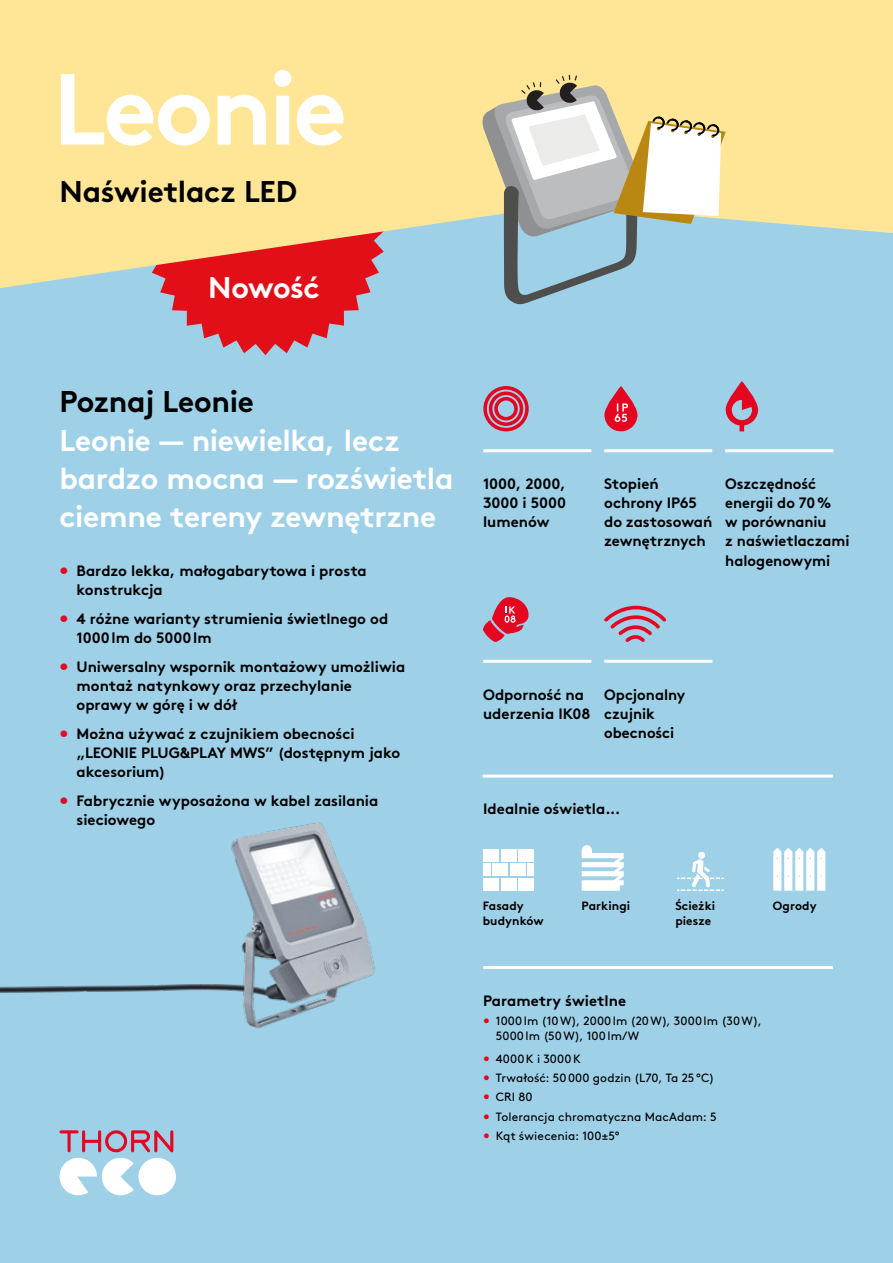
<style>
.page{position:relative;width:893px;height:1263px;background:#9ed0e7}
.page>*{position:absolute;margin:0;border:0;box-sizing:border-box;transform-origin:0 0}
.t1{font:700 100.65px "Brown";letter-spacing:-.035em;color:#fff}
.t2{font:700 30px/38.2px "Brown";letter-spacing:-.01em;color:#fff}
.t3{font:700 30px "Brown";letter-spacing:-.01em;color:#000}
.t4{font:700 15px/19.2px "Brown";color:#000}
.t5{font:12px/14.9px "Brown";letter-spacing:.01em;color:#000}
.t6{font:700 12px/14.9px "Brown";letter-spacing:.01em;color:#000}
.s1{color:#e40521}
</style>
<div class="page">
<svg style="left:160px;top:288px;width:211px;height:67px"></svg>
<svg style="left:0;top:0;width:893px;height:288px;background:#f4da98"></svg>
<hr style="left:483px;top:966px;width:350px;height:3px;background:#fff">
<hr style="left:483px;top:774px;width:350px;height:3px;background:#fff">
<svg style="left:483px;top:386px;width:46px;height:45px"></svg>
<svg style="left:726px;top:381px;width:32px;height:50px"></svg>
<svg style="left:604px;top:605px;width:62px;height:37px"></svg>
<hr style="left:725px;top:449px;width:108px;height:3px;background:#fff">
<hr style="left:604px;top:660px;width:108px;height:3px;background:#fff">
<hr style="left:604px;top:449px;width:108px;height:3px;background:#fff">
<hr style="left:483px;top:449px;width:108px;height:3px;background:#fff">
<hr style="left:483px;top:660px;width:108px;height:3px;background:#fff">
<svg style="left:483px;top:597px;width:46px;height:45px"></svg>
<div style="left:501px;top:849px;width:15px;height:13px;background:#fff"></div>
<div style="left:493px;top:864px;width:15px;height:12px;background:#fff"></div>
<div style="left:483px;top:849px;width:16px;height:13px;background:#fff"></div>
<div style="left:510px;top:864px;width:16px;height:12px;background:#fff"></div>
<div style="left:528px;top:864px;width:6px;height:12px;background:#fff"></div>
<div style="left:518px;top:849px;width:16px;height:13px;background:#fff"></div>
<div style="left:483px;top:878px;width:16px;height:13px;background:#fff"></div>
<div style="left:501px;top:878px;width:15px;height:13px;background:#fff"></div>
<div style="left:518px;top:878px;width:16px;height:13px;background:#fff"></div>
<div style="left:483px;top:864px;width:7px;height:12px;background:#fff"></div>
<svg style="left:582px;top:845px;width:42px;height:46px"></svg>
<div style="left:698px;top:852px;width:7px;height:7px;background:#fff;border-radius:50%"></div>
<svg style="left:677px;top:859px;width:47px;height:32px"></svg>
<svg style="left:604px;top:386px;width:33px;height:45px"></svg>
<svg style="left:615px;top:403px;width:13px;height:19px"></svg>
<svg style="left:773px;top:848px;width:52px;height:43px"></svg>
<svg style="left:481px;top:75px;width:245px;height:230px"></svg>
<img style="left:0;top:822px;width:375px;height:207px">
<div style="left:138px;top:1158px;width:38px;height:37px;background:#fff;border-radius:50%"></div>
<svg style="left:60px;top:1130px;width:113px;height:65px"></svg>
<h1 class="t1" style="left:53px;top:28px;width:296px">Leonie</h1>
<h2 class="t3" style="left:60px;top:167px;width:239px">Naświetlacz LED</h2>
<h2 class="t2" style="left:208px;top:265px;width:113px">Nowość</h2>
<h2 class="t3" style="left:60px;top:378px;width:196px">Poznaj Leonie</h2>
<h2 class="t2" style="left:60px;top:418px;width:395px">Leonie — niewielka, lecz bardzo mocna — rozświetla ciemne tereny zewnętrzne</h2>
<p class="t4" style="left:77px;top:560px;width:292px;text-indent:-17px"><span class="s1">•</span> Bardzo lekka, małogabarytowa i prosta konstrukcja</p>
<p class="t4" style="left:77px;top:608px;width:313px;text-indent:-17px"><span class="s1">•</span> 4 różne warianty strumienia świetlnego od<br>1000lm do 5000lm</p>
<p class="t4" style="left:77px;top:655px;width:330px;text-indent:-17px"><span class="s1">•</span> Uniwersalny wspornik montażowy umożliwia montaż natynkowy oraz przechylanie oprawy w górę i w dół</p>
<p class="t4" style="left:77px;top:722px;width:325px;text-indent:-17px"><span class="s1">•</span> Można używać z czujnikiem obecności „LEONIE PLUG&amp;PLAY MWS” (dostępnym jako akcesorium)</p>
<p class="t4" style="left:77px;top:789px;width:303px;text-indent:-17px"><span class="s1">•</span> Fabrycznie wyposażona w kabel zasilania sieciowego</p>
<p class="t4" style="left:604px;top:473px;width:110px">Stopień ochrony IP65 do zastosowań zewnętrznych</p>
<p class="t4" style="left:483px;top:473px;width:84px;text-align:justify">1000, 2000, 3000 i 5000 lumenów</p>
<p class="t4" style="left:725px;top:473px;width:126px">Oszczędność energii do 70%<br>w porównaniu<br>z naświetlaczami halogenowymi</p>
<p class="t4" style="left:483px;top:683px;width:109px">Odporność na uderzenia IK08</p>
<p class="t4" style="left:604px;top:683px;width:83px">Opcjonalny czujnik obecności</p>
<p class="t4" style="left:483px;top:798px;width:139px">Idealnie oświetla...</p>
<p class="t6" style="left:483px;top:897px;width:43px">Fasady</p>
<p class="t6" style="left:582px;top:897px;width:50px">Parkingi</p>
<p class="t6" style="left:483px;top:912px;width:63px">budynków</p>
<p class="t6" style="left:675px;top:897px;width:41px">Ścieżki piesze</p>
<p class="t6" style="left:773px;top:897px;width:45px">Ogrody</p>
<p class="t4" style="left:483px;top:989px;width:144px">Parametry świetlne</p>
<p class="t5" style="left:496px;top:1012px;width:267px;text-indent:-13px"><span class="s1">•</span> 1000lm (10W), 2000lm (20W), 3000lm (30W),<br>5000lm (50W), 100lm/W</p>
<p class="t5" style="left:483px;top:1050px;width:99px"><span class="s1">•</span> 4000K i 3000K</p>
<p class="t5" style="left:483px;top:1070px;width:233px"><span class="s1">•</span> Trwałość: 50000 godzin (L70, Ta 25°C)</p>
<p class="t5" style="left:483px;top:1089px;width:51px"><span class="s1">•</span> CRI 80</p>
<p class="t5" style="left:483px;top:1108px;width:235px"><span class="s1">•</span> Tolerancja chromatyczna MacAdam: 5</p>
<p class="t5" style="left:483px;top:1127px;width:138px"><span class="s1">•</span> Kąt świecenia: 100±5°</p>
</div>
